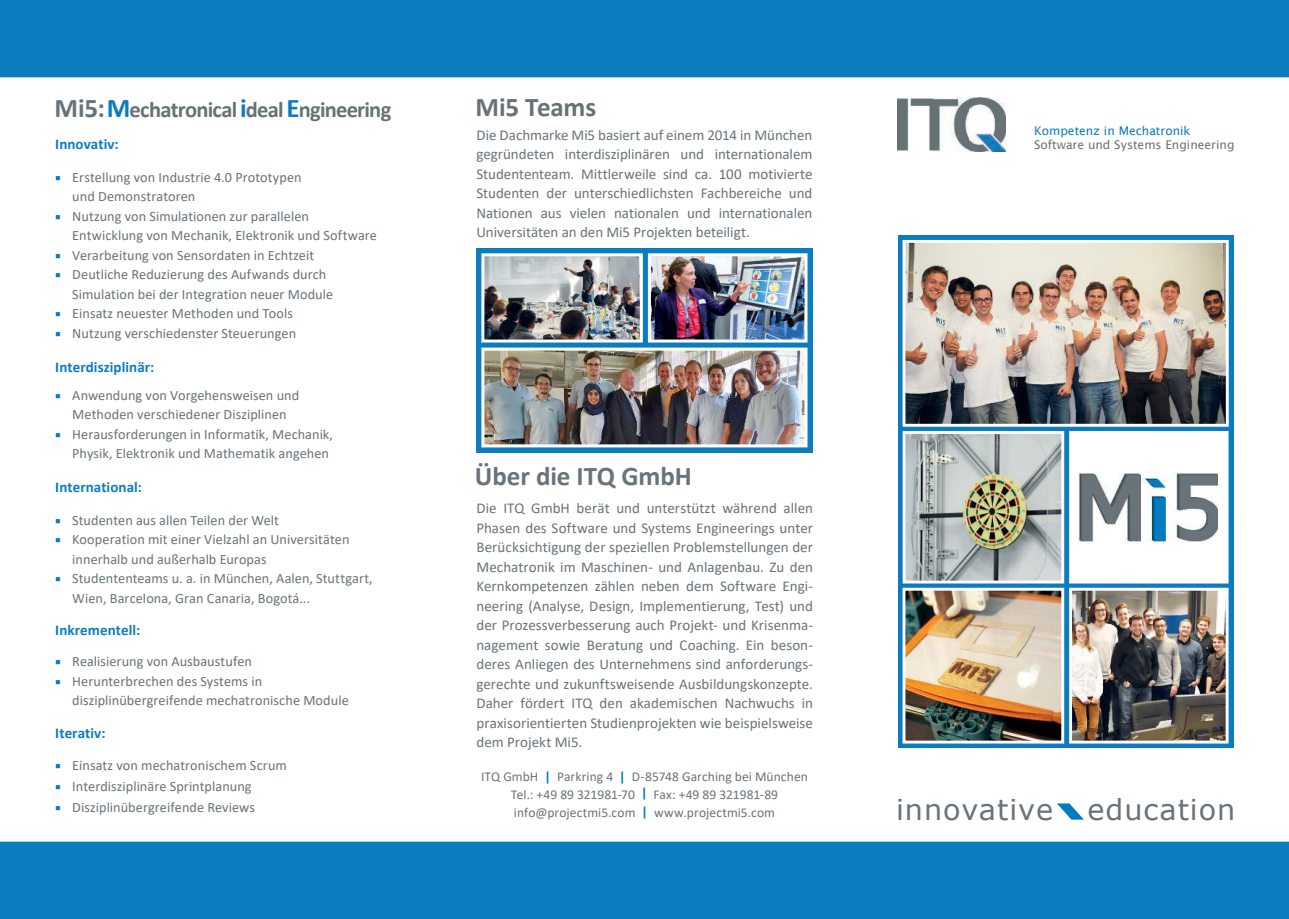
<style>
.page{position:relative;width:1289px;height:919px;background:#fff}
.page>*{position:absolute;margin:0;border:0;box-sizing:border-box;transform-origin:0 0}
.t1{font:28.65px "Verdana";letter-spacing:.035em;color:#68737a}
.t2{font:700 27px "Calibri";letter-spacing:-.005em;color:#68737a}
.t3{font:700 27px "Calibri";letter-spacing:-.005em;color:#677275}
.t4{font:700 22.5px "Calibri";letter-spacing:-.035em;color:#677275}
.t5{font:15px/19.5px "Calibri";color:#68737a;text-align:justify}
.t6{font:700 15px "Calibri";letter-spacing:.005em;color:#0c7cc1}
.t7{font:14.25px/19.5px "Calibri";letter-spacing:.005em;color:#68737a}
.t8{font:13.5px/18.3px "Calibri";letter-spacing:.005em;color:#68737a;text-align:center}
.t9{font:12px "Lucida Sans";color:#68737a}
.t10{font:12px "Lucida Sans";color:#0c7cc1}
.s1{font-size:27px;color:#68737a}
.s2{font-size:27px;color:#0c7cc1}
.s3{color:#007cc3}
.s4{font-weight:700;color:#007cc3}
</style>
<div class="page">
<div style="left:0;top:0;width:1288px;height:77px;background:#0c7cc1"></div>
<div style="left:0;top:841px;width:1288px;height:77px;background:#0c7cc1"></div>
<svg style="left:898px;top:236px;width:335px;height:511px;background:#308fca"></svg>
<img style="left:906px;top:244px;width:318px;height:178px">
<div style="left:902px;top:240px;width:326px;height:186px;border:3px solid #fff"></div>
<img style="left:906px;top:435px;width:154px;height:144px">
<div style="left:902px;top:431px;width:162px;height:152px;border:3px solid #fff"></div>
<svg style="left:1057px;top:803px;width:26px;height:16px"></svg>
<img style="left:1073px;top:591px;width:151px;height:148px">
<div style="left:1069px;top:587px;width:159px;height:156px;border:3px solid #fff"></div>
<img style="left:906px;top:591px;width:154px;height:148px">
<div style="left:902px;top:587px;width:162px;height:156px;border:3px solid #fff"></div>
<div style="left:476px;top:248px;width:336px;height:204px;background:#0c7cc1"></div>
<img style="left:485px;top:351px;width:318px;height:92px">
<div style="left:481px;top:347px;width:326px;height:100px;border:3px solid #fff"></div>
<img style="left:652px;top:257px;width:151px;height:81px">
<div style="left:648px;top:253px;width:159px;height:89px;border:3px solid #fff"></div>
<img style="left:485px;top:257px;width:154px;height:81px">
<div style="left:481px;top:253px;width:162px;height:89px;border:3px solid #fff"></div>
<div style="left:1070px;top:432px;width:157px;height:150px;background:#fff"></div>
<img style="left:1078px;top:472px;width:139px;height:69px">
<img style="left:897px;top:97px;width:108px;height:54px">
<h3 class="t4" style="left:55px;top:98px;width:338px"><span class="s1">Mi5:</span><span class="s2">M</span>echatronical <span class="s2">i</span>deal <span class="s2">E</span>ngineering</h3>
<p class="t6" style="left:55px;top:137px;width:65px">Innovativ:</p>
<p class="t7" style="left:72px;top:168px;width:231px;text-indent:-17px"><span class="s3">○</span> Erstellung von Industrie 4.0 Prototypen und Demonstratoren</p>
<p class="t7" style="left:72px;top:207px;width:306px;text-indent:-17px"><span class="s3">○</span> Nutzung von Simulationen zur parallelen<br>Entwicklung von Mechanik, Elektronik und Software</p>
<p class="t7" style="left:55px;top:246px;width:260px"><span class="s3">○</span> Verarbeitung von Sensordaten in Echtzeit</p>
<p class="t7" style="left:72px;top:266px;width:262px;text-indent:-17px"><span class="s3">○</span> Deutliche Reduzierung des Aufwands durch<br>Simulation bei der Integration neuer Module</p>
<p class="t7" style="left:55px;top:305px;width:239px"><span class="s3">○</span> Einsatz neuester Methoden und Tools</p>
<p class="t7" style="left:55px;top:324px;width:242px"><span class="s3">○</span> Nutzung verschiedenster Steuerungen</p>
<p class="t6" style="left:55px;top:359px;width:100px">Interdisziplinär:</p>
<p class="t7" style="left:55px;top:386px;width:245px;text-align:center"><span class="s3">○</span> Anwendung von Vorgehensweisen und<br>Methoden verschiedener Disziplinen</p>
<p class="t7" style="left:55px;top:425px;width:279px;text-align:right"><span class="s3">○</span> Herausforderungen in Informatik, Mechanik,<br>Physik, Elektronik und Mathematik angehen</p>
<p class="t6" style="left:55px;top:480px;width:88px">International:</p>
<p class="t7" style="left:55px;top:511px;width:225px"><span class="s3">○</span> Studenten aus allen Teilen der Welt</p>
<p class="t7" style="left:72px;top:530px;width:279px;text-indent:-17px"><span class="s3">○</span> Kooperation mit einer Vielzahl an Universitäten innerhalb und außerhalb Europas</p>
<p class="t7" style="left:72px;top:569px;width:302px;text-indent:-17px"><span class="s3">○</span> Studententeams u. a. in München, Aalen, Stuttgart,<br>Wien, Barcelona, Gran Canaria, Bogotá...</p>
<p class="t6" style="left:55px;top:623px;width:86px">Inkrementell:</p>
<p class="t7" style="left:55px;top:652px;width:198px"><span class="s3">○</span> Realisierung von Ausbaustufen</p>
<p class="t7" style="left:72px;top:672px;width:278px;text-indent:-17px"><span class="s3">○</span> Herunterbrechen des Systems in disziplinübergreifende mechatronische Module</p>
<p class="t6" style="left:55px;top:725px;width:52px">Iterativ:</p>
<p class="t7" style="left:55px;top:756px;width:233px"><span class="s3">○</span> Einsatz von mechatronischem Scrum</p>
<p class="t7" style="left:55px;top:777px;width:198px"><span class="s3">○</span> Interdisziplinäre Sprintplanung</p>
<p class="t7" style="left:55px;top:798px;width:201px"><span class="s3">○</span> Disziplinübergreifende Reviews</p>
<h2 class="t3" style="left:475px;top:94px;width:122px">Mi5 Teams</h2>
<p class="t5" style="left:476px;top:126px;width:337px">Die Dachmarke Mi5 basiert auf einem 2014 in München gegründeten interdisziplinären und internationalem Studententeam. Mittlerweile sind ca. 100 motivierte Studenten der unterschiedlichsten Fachbereiche und Nationen aus vielen nationalen und internationalen Universitäten an den Mi5 Projekten beteiligt.</p>
<p class="t10" style="left:1033px;top:125px;width:158px">Kompetenz in Mechatronik</p>
<p class="t9" style="left:1033px;top:140px;width:202px">Software und Systems Engineering</p>
<h2 class="t2" style="left:475px;top:463px;width:218px">Über die ITQ GmbH</h2>
<p class="t5" style="left:476px;top:499px;width:338px">Die ITQ GmbH berät und unterstützt während allen Phasen des Software und Systems Engineerings unter Berücksichtigung der speziellen Problemstellungen der Mechatronik im Maschinen- und Anlagenbau. Zu den Kernkompetenzen zählen neben dem Software Engi&shy;neering (Analyse, Design, Implementierung, Test) und der Prozessverbesserung auch Projekt- und Krisenma&shy;nagement sowie Beratung und Coaching. Ein beson&shy;deres Anliegen des Unternehmens sind anforderungs&shy;gerechte und zukunftsweisende Ausbildungskonzepte.<br>Daher fördert ITQ den akademischen Nachwuchs in praxisorientierten Studienprojekten wie beispielsweise dem Projekt Mi5.</p>
<p class="t8" style="left:481px;top:767px;width:328px">ITQ GmbH <span class="s4">|</span> Parkring 4 <span class="s4">|</span> D-85748 Garching bei München<br>Tel.: +49 89 321981-70 <span class="s4">|</span> Fax: +49 89 321981-89 info@projectmi5.com <span class="s4">|</span> www.projectmi5.com</p>
<h1 class="t1" style="left:896px;top:793px;width:341px">innovative education</h1>
</div>
